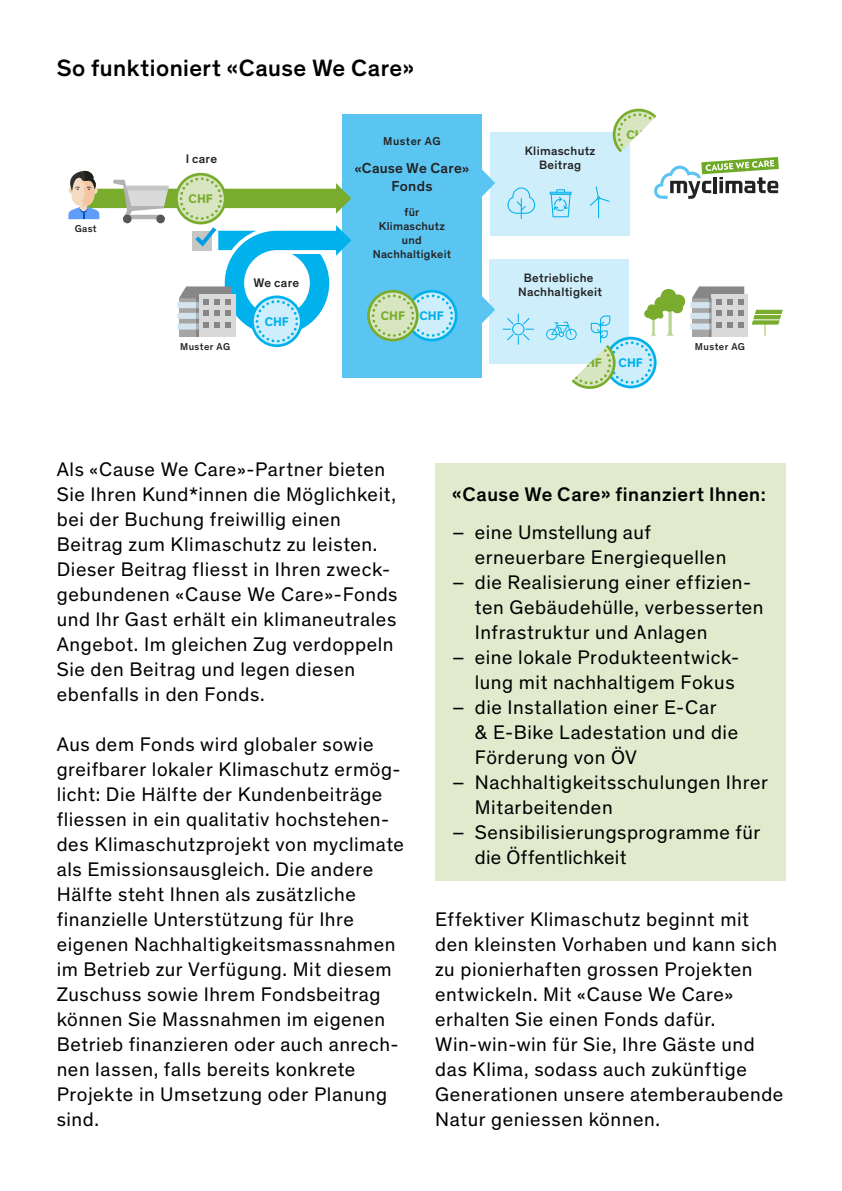
<style>
.page{position:relative;width:842px;height:1191px;background:#fff}
.page>*{position:absolute;margin:0;border:0;box-sizing:border-box;transform-origin:0 0}
.t1{font:500 24px "Theinhardt";letter-spacing:.02em;color:#000}
.t2{font:20px/25px "Theinhardt";letter-spacing:.03em;color:#000}
.t3{font:500 20px "Theinhardt";letter-spacing:.03em;color:#000}
.t4{font:500 14.8px/17.4px "Theinhardt";letter-spacing:.025em;color:#222;text-align:center}
.t5{font:700 12.8px "Theinhardt";color:#79ac2c}
.t6{font:700 12.8px "Theinhardt";color:#00b1eb}
.t7{font:500 12.6px "Theinhardt";letter-spacing:.025em;color:#222}
.t8{font:500 12.4px/14px "Theinhardt";letter-spacing:.025em;color:#222;text-align:center}
.t9{font:500 11.6px/14px "Theinhardt";letter-spacing:.02em;color:#222;text-align:center}
.t10{font:500 10.2px "Theinhardt";letter-spacing:.04em;color:#222}
</style>
<div class="page">
<div style="left:342px;top:115px;width:140px;height:263px;background:#5bc5f2"></div>
<div style="left:84px;top:189px;width:254px;height:19px;background:#79ac2c"></div>
<div style="left:490px;top:132px;width:139px;height:103px;background:#ceeefb"></div>
<div style="left:489px;top:259px;width:140px;height:105px;background:#ceeefb"></div>
<svg style="left:482px;top:169px;width:13px;height:28px"></svg>
<svg style="left:482px;top:296px;width:13px;height:27px"></svg>
<svg style="left:68px;top:170px;width:31px;height:49px"></svg>
<div style="left:123px;top:215px;width:9px;height:8px;background:#575756;border-radius:50%"></div>
<div style="left:156px;top:215px;width:9px;height:8px;background:#575756;border-radius:50%"></div>
<svg style="left:113px;top:180px;width:56px;height:39px"></svg>
<svg style="left:752px;top:310px;width:31px;height:26px"></svg>
<div style="left:692px;top:298px;width:20px;height:38px;background:#a7a6a6"></div>
<div style="left:690px;top:302px;width:22px;height:6px;background:#d3e4ef"></div>
<div style="left:690px;top:313px;width:22px;height:6px;background:#d3e4ef"></div>
<div style="left:690px;top:323px;width:22px;height:6px;background:#d3e4ef"></div>
<div style="left:712px;top:294px;width:36px;height:42px;background:#d9d9d9"></div>
<svg style="left:692px;top:286px;width:52px;height:30px"></svg>
<svg style="left:716px;top:322px;width:27px;height:6px"></svg>
<hr style="left:709px;top:298px;width:3px;height:38px;background:#000">
<svg style="left:507px;top:187px;width:28px;height:32px"></svg>
<svg style="left:503px;top:313px;width:31px;height:32px"></svg>
<hr style="left:550px;top:192px;width:21px;height:3px;background:#00b1eb">
<svg style="left:551px;top:189px;width:20px;height:28px"></svg>
<svg style="left:175px;top:173px;width:177px;height:174px"></svg>
<svg style="left:367px;top:290px;width:90px;height:51px"></svg>
<svg style="left:590px;top:109px;width:189px;height:109px"></svg>
<svg style="left:546px;top:289px;width:140px;height:100px"></svg>
<div style="left:435px;top:464px;width:350px;height:417px;background:#e2eace"></div>
<p class="t1" style="left:57px;top:54px;width:359px">So funktioniert «Cause We Care»</p>
<p class="t10" style="left:75px;top:221px;width:23px">Gast</p>
<p class="t7" style="left:186px;top:149px;width:33px">I care</p>
<p class="t5" style="left:189px;top:189px;width:26px">CHF</p>
<p class="t10" style="left:180px;top:339px;width:52px">Muster AG</p>
<p class="t7" style="left:254px;top:273px;width:47px">We care</p>
<p class="t6" style="left:265px;top:312px;width:26px">CHF</p>
<p class="t9" style="left:383px;top:133px;width:59px">Muster AG</p>
<p class="t4" style="left:355px;top:158px;width:116px">«Cause We Care»<br>Fonds</p>
<p class="t9" style="left:373px;top:204px;width:80px">für<br>Klimaschutz und<br>Nachhaltigkeit</p>
<p class="t5" style="left:381px;top:306px;width:26px">CHF</p>
<p class="t6" style="left:420px;top:306px;width:26px">CHF</p>
<p class="t8" style="left:525px;top:143px;width:72px">Klimaschutz<br>Beitrag</p>
<p class="t5" style="left:626px;top:125px;width:26px">CHF</p>
<p class="t8" style="left:518px;top:270px;width:85px">Betriebliche<br>Nachhaltigkeit</p>
<p class="t5" style="left:578px;top:354px;width:26px">CHF</p>
<p class="t6" style="left:619px;top:353px;width:26px">CHF</p>
<p class="t10" style="left:695px;top:339px;width:52px">Muster AG</p>
<p class="t2" style="left:57px;top:456px;width:342px">Als «Cause We Care»-Partner bieten Sie Ihren Kund*innen die Möglichkeit, bei der Buchung freiwillig einen Beitrag zum Klimaschutz zu leisten.<br>Dieser Beitrag fliesst in Ihren zweck&shy;gebundenen «Cause We Care»-Fonds und Ihr Gast erhält ein klimaneutrales Angebot. Im gleichen Zug verdoppeln Sie den Beitrag und legen diesen ebenfalls in den Fonds.</p>
<p class="t2" style="left:57px;top:731px;width:349px">Aus dem Fonds wird globaler sowie greifbarer lokaler Klimaschutz ermög&shy;licht: Die Hälfte der Kundenbeiträge fliessen in ein qualitativ hochstehen&shy;des Klimaschutzprojekt von myclimate als Emissionsausgleich. Die andere Hälfte steht Ihnen als zusätzliche finanzielle Unterstützung für Ihre eigenen Nachhaltigkeitsmassnahmen im Betrieb zur Verfügung. Mit diesem Zuschuss sowie Ihrem Fondsbeitrag können Sie Massnahmen im eigenen Betrieb finanzieren oder auch anrech&shy;nen lassen, falls bereits konkrete Projekte in Umsetzung oder Planung sind.</p>
<p class="t3" style="left:452px;top:482px;width:315px">«Cause We Care» finanziert Ihnen:</p>
<p class="t2" style="left:475px;top:518px;width:253px;text-indent:-23px">– eine Umstellung auf erneuerbare Energiequellen</p>
<p class="t2" style="left:475px;top:568px;width:290px;text-indent:-23px">– die Realisierung einer effizien&shy;ten Gebäudehülle, verbesserten<br>Infrastruktur und Anlagen</p>
<p class="t2" style="left:452px;top:643px;width:289px;text-align:right">– eine lokale Produkteentwick&shy;lung mit nachhaltigem Fokus</p>
<p class="t2" style="left:475px;top:693px;width:265px;text-indent:-23px">– die Installation einer E-Car<br>&amp; E-Bike Ladestation und die<br>Förderung von ÖV</p>
<p class="t2" style="left:475px;top:768px;width:295px;text-indent:-23px">– Nachhaltigkeitsschulungen Ihrer<br>Mitarbeitenden</p>
<p class="t2" style="left:475px;top:818px;width:287px;text-indent:-23px">– Sensibilisierungsprogramme für die Öffentlichkeit</p>
<p class="t2" style="left:435px;top:906px;width:350px">Effektiver Klimaschutz beginnt mit den kleinsten Vorhaben und kann sich zu pionierhaften grossen Projekten entwickeln. Mit «Cause We Care» erhalten Sie einen Fonds dafür.<br>Win-win-win für Sie, Ihre Gäste und das Klima, sodass auch zukünftige Generationen unsere atemberaubende Natur geniessen können.</p>
</div>
